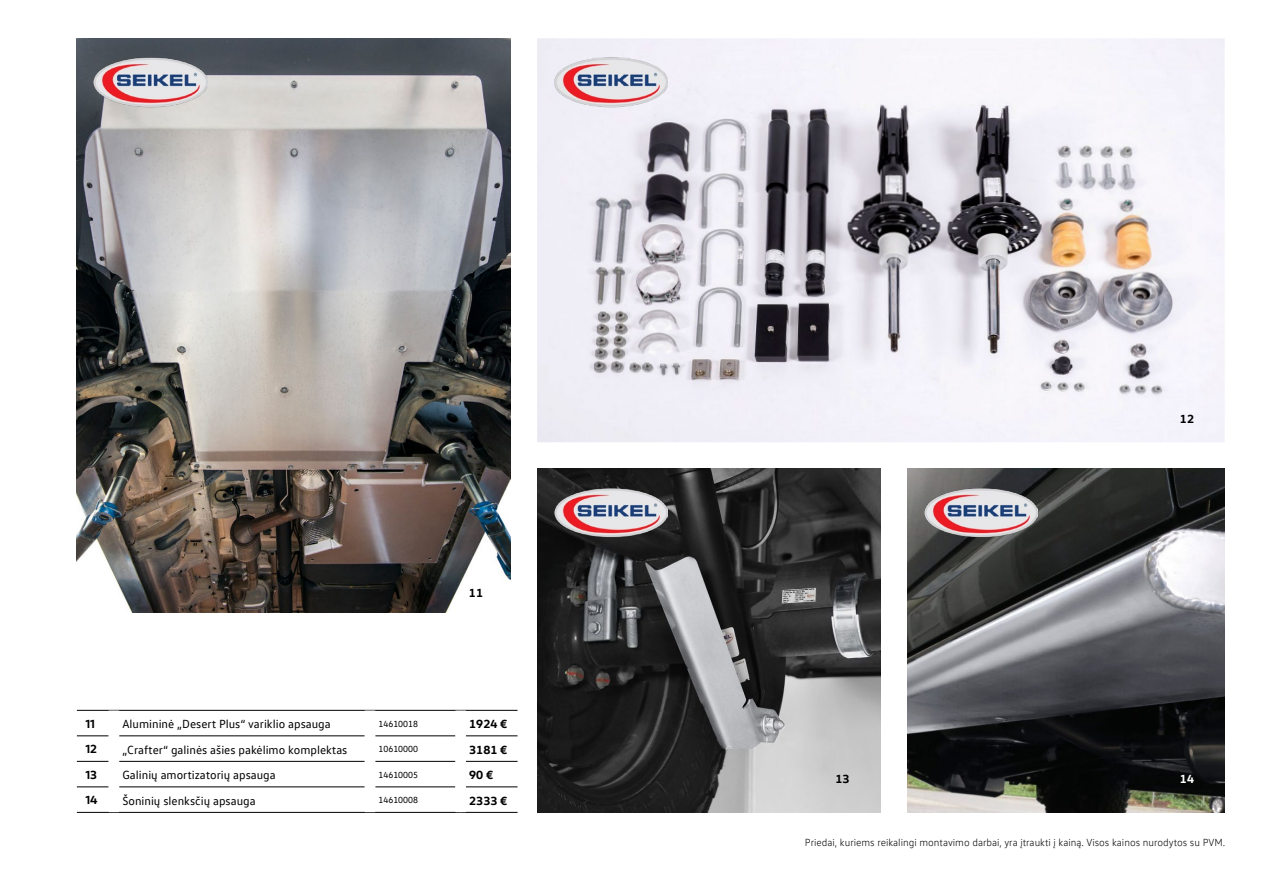
<style>
.page{position:relative;width:1263px;height:893px;background:#fff}
.page>*{position:absolute;margin:0;border:0;box-sizing:border-box;transform-origin:0 0}
.t1{font:12px "VW Text";color:#000}
.t2{font:700 12px "VW Head";color:#000}
.t3{font:700 12px "VW Head";color:#fff}
.t4{font:300 10.5px "VW Text";color:#000}
.t5{font:9px "VW Text";color:#000}
</style>
<div class="page">
<img style="left:77px;top:38px;width:434px;height:575px">
<img style="left:537px;top:38px;width:688px;height:404px">
<img style="left:537px;top:469px;width:344px;height:343px">
<img style="left:907px;top:469px;width:318px;height:343px">
<hr style="left:461px;top:710px;width:56px;height:1px;background:#000">
<hr style="left:466px;top:736px;width:51px;height:1px;background:#000">
<hr style="left:466px;top:761px;width:51px;height:1px;background:#000">
<hr style="left:77px;top:787px;width:32px;height:1px;background:#000">
<hr style="left:119px;top:761px;width:246px;height:1px;background:#000">
<hr style="left:375px;top:761px;width:80px;height:1px;background:#000">
<hr style="left:119px;top:787px;width:246px;height:1px;background:#000">
<hr style="left:375px;top:787px;width:80px;height:1px;background:#000">
<hr style="left:466px;top:787px;width:51px;height:1px;background:#000">
<hr style="left:77px;top:812px;width:37px;height:1px;background:#000">
<hr style="left:114px;top:812px;width:256px;height:1px;background:#000">
<hr style="left:370px;top:812px;width:91px;height:1px;background:#000">
<hr style="left:461px;top:812px;width:56px;height:1px;background:#000">
<hr style="left:114px;top:710px;width:256px;height:1px;background:#000">
<hr style="left:370px;top:710px;width:91px;height:1px;background:#000">
<hr style="left:119px;top:736px;width:246px;height:1px;background:#000">
<hr style="left:375px;top:736px;width:80px;height:1px;background:#000">
<hr style="left:77px;top:710px;width:37px;height:1px;background:#000">
<hr style="left:77px;top:736px;width:32px;height:1px;background:#000">
<hr style="left:77px;top:761px;width:32px;height:1px;background:#000">
<div style="left:109px;top:710px;width:10px;height:26px;background:#fff"></div>
<div style="left:365px;top:710px;width:10px;height:26px;background:#fff"></div>
<div style="left:455px;top:710px;width:11px;height:26px;background:#fff"></div>
<img style="left:93px;top:38px;width:114px;height:87px">
<img style="left:554px;top:38px;width:113px;height:87px">
<img style="left:554px;top:469px;width:113px;height:87px">
<img style="left:924px;top:469px;width:114px;height:87px">
<p class="t2" style="left:469px;top:585px;width:16px">11</p>
<p class="t2" style="left:85px;top:716px;width:11px">11</p>
<p class="t1" style="left:122px;top:717px;width:210px">Alumininė „Desert Plus“ variklio apsauga</p>
<p class="t5" style="left:378px;top:718px;width:41px">14610018</p>
<p class="t2" style="left:469px;top:716px;width:40px">1924 €</p>
<p class="t2" style="left:85px;top:741px;width:13px">12</p>
<p class="t1" style="left:122px;top:742px;width:226px">„Crafter“ galinės ašies pakėlimo komplektas</p>
<p class="t5" style="left:378px;top:743px;width:41px">10610000</p>
<p class="t2" style="left:469px;top:742px;width:40px">3181 €</p>
<p class="t2" style="left:85px;top:767px;width:13px">13</p>
<p class="t1" style="left:122px;top:768px;width:155px">Galinių amortizatorių apsauga</p>
<p class="t5" style="left:378px;top:769px;width:41px">14610005</p>
<p class="t2" style="left:469px;top:767px;width:26px">90 €</p>
<p class="t2" style="left:85px;top:792px;width:14px">14</p>
<p class="t1" style="left:122px;top:793px;width:135px">Šoninių slenksčių apsauga</p>
<p class="t5" style="left:378px;top:794px;width:41px">14610008</p>
<p class="t2" style="left:469px;top:793px;width:40px">2333 €</p>
<p class="t2" style="left:1180px;top:411px;width:16px">12</p>
<p class="t2" style="left:835px;top:770px;width:16px">13</p>
<p class="t3" style="left:1180px;top:770px;width:16px">14</p>
<p class="t4" style="left:805px;top:836px;width:422px">Priedai, kuriems reikalingi montavimo darbai, yra įtraukti į kainą. Visos kainos nurodytos su PVM.</p>
</div>
